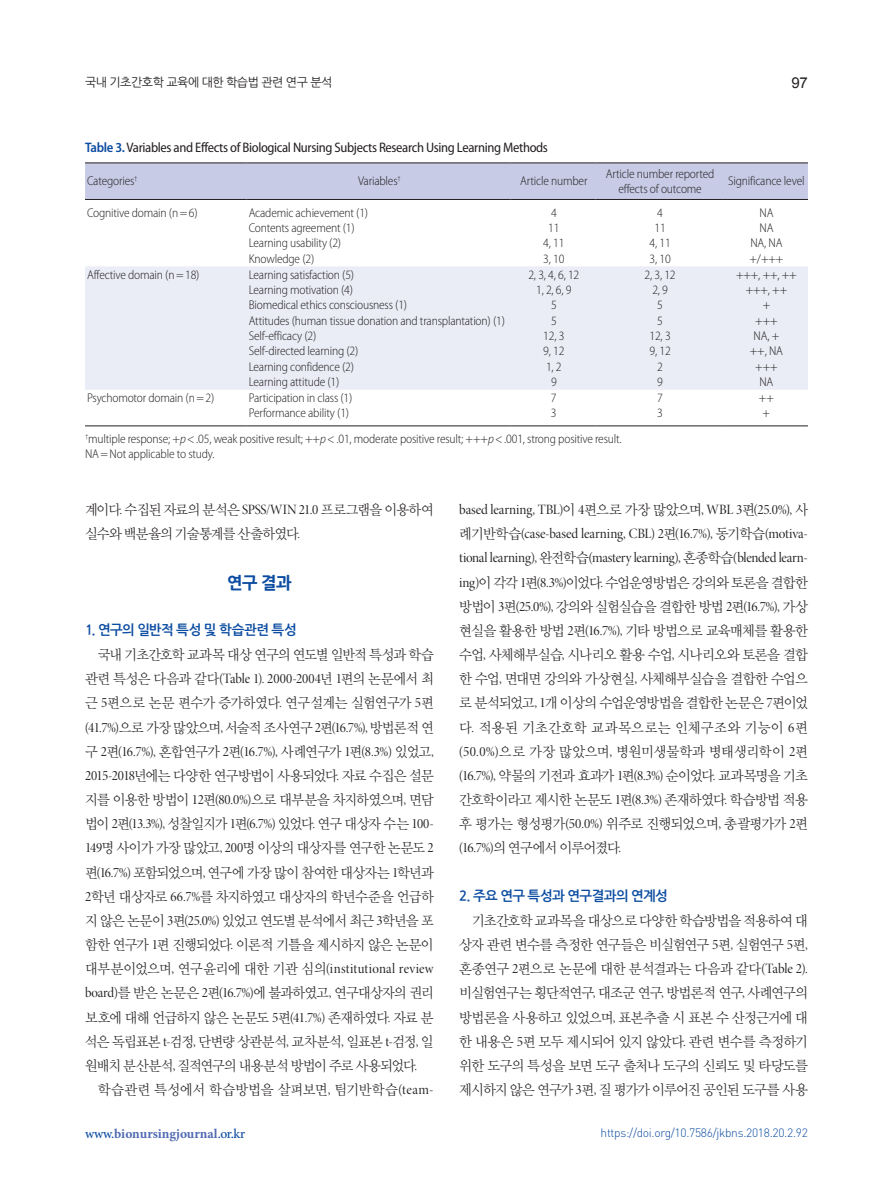
<style>
.page{position:relative;width:893px;height:1191px;background:#fff}
.page>*{position:absolute;margin:0;border:0;box-sizing:border-box;transform-origin:0 0}
.t1{font:700 16.5px "Nanum Gothic OTF Extra";color:#0d4da1}
.t2{font:15px "Arial";color:#231f20}
.t3{font:14.25px/24.2px "YDIY Mj O320";letter-spacing:-.055em;color:#231f20;text-align:justify;scale:.96 1}
.t4{font:14.25px/24.2px "YDIY Mj O320";letter-spacing:-.055em;color:#231f20;scale:.95 1}
.t5{font:14.25px/24.2px "Minion Pro Disp";letter-spacing:-.005em;color:#231f20;text-align:justify;scale:.96 1}
.t6{font:14.25px "Minion Pro Disp";letter-spacing:-.005em;color:#231f20;scale:.95 1}
.t7{font:14.25px "Minion Pro Disp";letter-spacing:.02em;color:#231f20;scale:.95 1}
.t8{font:14.25px "YDIY Mj O320";letter-spacing:-.01em;color:#231f20;scale:.96 1}
.t9{font:semi-condensed 13.8px "Myriad Pro";letter-spacing:-.025em;color:#231f20}
.t10{font:13.5px "Nanum Gothic OTF Bold";letter-spacing:-.035em;color:#0d4da1}
.t11{font:700 13.5px "Minion Pro";color:#516bb3}
.t12{font:300 semi-condensed 12.75px/15.3px "Myriad Pro";letter-spacing:-.015em;color:#231f20;text-align:center}
.t13{font:300 12px "DIN Pro";letter-spacing:-.025em;color:#0d4da1}
.t14{font:12px "Nanum Gothic OTF";letter-spacing:-.04em;color:#231f20}
.s1{font-weight:600;color:#0d4da1}
.s2{font-style:italic}
.s3{font-family:"Minion Pro Disp"}
.s4{font-family:"YDIY Mj O320"}
.s5{font-weight:500;color:#0d4da1}
</style>
<div class="page">
<div style="left:85px;top:164px;width:723px;height:35px;background:#c7cbe6"></div>
<div style="left:85px;top:266px;width:723px;height:124px;background:#eaecf6"></div>
<hr style="left:85px;top:163px;width:162px;height:1px;background:#231f20">
<hr style="left:247px;top:163px;width:263px;height:1px;background:#231f20">
<hr style="left:510px;top:163px;width:85px;height:1px;background:#231f20">
<hr style="left:595px;top:163px;width:128px;height:1px;background:#231f20">
<hr style="left:723px;top:163px;width:85px;height:1px;background:#231f20">
<hr style="left:85px;top:199px;width:162px;height:1px;background:#231f20">
<hr style="left:247px;top:199px;width:263px;height:1px;background:#231f20">
<hr style="left:510px;top:199px;width:85px;height:1px;background:#231f20">
<hr style="left:595px;top:199px;width:128px;height:1px;background:#231f20">
<hr style="left:723px;top:199px;width:85px;height:1px;background:#231f20">
<hr style="left:85px;top:425px;width:162px;height:1px;background:#231f20">
<hr style="left:247px;top:425px;width:263px;height:1px;background:#231f20">
<hr style="left:510px;top:425px;width:85px;height:1px;background:#231f20">
<hr style="left:595px;top:425px;width:128px;height:1px;background:#231f20">
<hr style="left:723px;top:425px;width:85px;height:1px;background:#231f20">
<p class="t14" style="left:85px;top:75px;width:249px">국내 기초간호학 교육에 대한 학습법 관련 연구 분석</p>
<p class="t2" style="left:792px;top:73px;width:18px">97</p>
<p class="t9" style="left:85px;top:140px;width:464px"><span class="s1">Table 3.</span> Variables and Effects of Biological Nursing Subjects Research Using Learning Methods</p>
<p class="t12" style="left:87px;top:174px;width:52px">Categories<sup>†</sup></p>
<p class="t12" style="left:358px;top:174px;width:44px">Variables<sup>†</sup></p>
<p class="t12" style="left:520px;top:174px;width:69px">Article number</p>
<p class="t12" style="left:606px;top:166px;width:110px">Article number reported effects of outcome</p>
<p class="t12" style="left:728px;top:174px;width:78px">Significance level</p>
<p class="t12" style="left:87px;top:205px;width:112px">Cognitive domain (n = 6)</p>
<p class="t12" style="left:249px;top:205px;width:121px;text-align:left">Academic achievement (1)<br>Contents agreement (1)<br>Learning usability (2)<br>Knowledge (2)</p>
<p class="t12" style="left:543px;top:205px;width:23px">4<br>11<br>4, 11<br>3, 10</p>
<p class="t12" style="left:650px;top:205px;width:23px">4<br>11<br>4, 11<br>3, 10</p>
<p class="t12" style="left:750px;top:205px;width:35px">NA<br>NA<br>NA, NA +/+++</p>
<p class="t12" style="left:87px;top:267px;width:114px">Affective domain (n = 18)</p>
<p class="t12" style="left:249px;top:267px;width:258px;text-align:left">Learning satisfaction (5)<br>Learning motivation (4)<br>Biomedical ethics consciousness (1)<br>Attitudes (human tissue donation and transplantation) (1)<br>Self-efficacy (2)<br>Self-directed learning (2)<br>Learning confidence (2)<br>Learning attitude (1)</p>
<p class="t12" style="left:528px;top:267px;width:52px">2, 3, 4, 6, 12<br>1, 2, 6, 9<br>5<br>5<br>12, 3<br>9, 12<br>1, 2<br>9</p>
<p class="t12" style="left:645px;top:267px;width:33px">2, 3, 12<br>2, 9<br>5<br>5<br>12, 3<br>9, 12<br>2<br>9</p>
<p class="t12" style="left:736px;top:267px;width:62px">+++, ++, ++ +++, ++<br>+<br>+++<br>NA, +<br>++, NA<br>+++<br>NA</p>
<p class="t12" style="left:87px;top:390px;width:129px">Psychomotor domain (n = 2)</p>
<p class="t12" style="left:249px;top:390px;width:105px;text-align:left">Participation in class (1)<br>Performance ability (1)</p>
<p class="t12" style="left:551px;top:390px;width:7px;text-align:left">7<br>3</p>
<p class="t12" style="left:657px;top:390px;width:7px;text-align:left">7<br>3</p>
<p class="t12" style="left:759px;top:390px;width:17px;text-align:left">++ +</p>
<p class="t12" style="left:85px;top:431px;width:538px;text-align:left"><sup>†</sup>multiple response; +<span class="s2">p</span>&lt; .05, weak positive result; ++<span class="s2">p</span>&lt; .01, moderate positive result; +++<span class="s2">p</span>&lt; .001, strong positive result.<br>NA = Not applicable to study.</p>
<p class="t4" style="left:85px;top:498px;width:369px">계이다<span class="s3">.</span> 수집된 자료의 분석은 <span class="s3">SPSS/WIN 21.0</span> 프로그램을 이용하여 실수와 백분율의 기술통계를 산출하였다<span class="s3">.</span></p>
<p class="t1" style="left:227px;top:573px;width:66px">연구 결과</p>
<p class="t10" style="left:85px;top:623px;width:213px">1. 연구의 일반적 특성 및 학습관련 특성</p>
<p class="t4" style="left:98px;top:643px;width:355px">국내 기초간호학 교과목 대상 연구의 연도별 일반적 특성과 학습</p>
<p class="t6" style="left:85px;top:670px;width:368px"><span class="s4">관련 특성은 다음과 같다</span>(Table 1). 2000-2004<span class="s4">년</span> 1<span class="s4">편의 논문에서 최</span></p>
<p class="t4" style="left:85px;top:691px;width:369px">근 <span class="s3">5</span>편으로 논문 편수가 증가하였다<span class="s3">.</span> 연구설계는 실험연구가 <span class="s3">5</span>편 <span class="s3">(41.7%)</span>으로 가장 많았으며<span class="s3">,</span> 서술적 조사연구 <span class="s3">2</span>편<span class="s3">(16.7%),</span> 방법론적 연</p>
<p class="t6" style="left:85px;top:742px;width:369px"><span class="s4">구</span> 2<span class="s4">편</span>(16.7%), <span class="s4">혼합연구가</span> 2<span class="s4">편</span>(16.7%), <span class="s4">사례연구가</span> 1<span class="s4">편</span>(8.3%) <span class="s4">있었고</span>,</p>
<p class="t4" style="left:85px;top:763px;width:369px"><span class="s3">2015-2018</span>년에는 다양한 연구방법이 사용되었다<span class="s3">.</span> 자료 수집은 설문 지를 이용한 방법이 <span class="s3">12</span>편<span class="s3">(80.0%)</span>으로 대부분을 차지하였으며<span class="s3">,</span> 면담</p>
<p class="t6" style="left:85px;top:815px;width:369px"><span class="s4">법이</span> 2<span class="s4">편</span>(13.3%), <span class="s4">성찰일지가</span> 1<span class="s4">편</span>(6.7%) <span class="s4">있었다</span>. <span class="s4">연구 대상자 수는</span> 100-</p>
<p class="t4" style="left:85px;top:836px;width:369px;text-align:justify"><span class="s3">149</span>명 사이가 가장 많았고<span class="s3">, 200</span>명 이상의 대상자를 연구한 논문도 <span class="s3">2 </span>편<span class="s3">(16.7%)</span> 포함되었으며<span class="s3">,</span> 연구에 가장 많이 참여한 대상자는 <span class="s3">1</span>학년과 <span class="s3">2</span>학년 대상자로 <span class="s3">66.7%</span>를 차지하였고 대상자의 학년수준을 언급하 지 않은 논문이 <span class="s3">3</span>편<span class="s3">(25.0%)</span> 있었고 연도별 분석에서 최근 <span class="s3">3</span>학년을 포 함한 연구가 <span class="s3">1</span>편 진행되었다<span class="s3">.</span> 이론적 기틀을 제시하지 않은 논문이</p>
<p class="t7" style="left:85px;top:960px;width:369px"><span class="s4">대부분이었으며</span>, <span class="s4">연구윤리에 대한 기관 심의</span>(institutional review</p>
<p class="t4" style="left:85px;top:981px;width:369px;text-align:justify"><span class="s3">board)</span>를 받은 논문은 <span class="s3">2</span>편<span class="s3">(16.7%)</span>에 불과하였고<span class="s3">,</span> 연구대상자의 권리 보호에 대해 언급하지 않은 논문도 <span class="s3">5</span>편<span class="s3">(41.7%)</span> 존재하였다<span class="s3">.</span> 자료 분 석은 독립표본 <span class="s3">t-</span>검정<span class="s3">,</span> 단변량 상관분석<span class="s3">,</span> 교차분석<span class="s3">,</span> 일표본 <span class="s3">t-</span>검정<span class="s3">,</span> 일 원배치 분산분석<span class="s3">,</span> 질적연구의 내용분석 방법이 주로 사용되었다<span class="s3">.</span></p>
<p class="t8" style="left:98px;top:1082px;width:351px">학습관련 특성에서 학습방법을 살펴보면<span class="s3">,</span> 팀기반학습<span class="s3">(team-</span></p>
<p class="t5" style="left:459px;top:498px;width:365px">based learning, TBL)<span class="s4">이</span> 4<span class="s4">편으로 가장 많았으며</span>, WBL 3<span class="s4">편</span>(25.0%), <span class="s4">사 례기반학습</span>(case-based learning, CBL) 2<span class="s4">편</span>(16.7%), <span class="s4">동기학습</span>(motiva&shy;tional learning), <span class="s4">완전학습</span>(mastery learning), <span class="s4">혼종학습</span>(blended learn-</p>
<p class="t3" style="left:459px;top:570px;width:365px"><span class="s3">ing)</span>이 각각 <span class="s3">1</span>편<span class="s3">(8.3%)</span>이었다<span class="s3">.</span> 수업운영방법은 강의와 토론을 결합한 방법이 <span class="s3">3</span>편<span class="s3">(25.0%),</span> 강의와 실험실습을 결합한 방법 <span class="s3">2</span>편<span class="s3">(16.7%),</span> 가상 현실을 활용한 방법 <span class="s3">2</span>편<span class="s3">(16.7%),</span> 기타 방법으로 교육매체를 활용한 수업<span class="s3">,</span> 사체해부실습<span class="s3">,</span> 시나리오 활용 수업<span class="s3">,</span> 시나리오와 토론을 결합 한 수업<span class="s3">,</span> 면대면 강의와 가상현실<span class="s3">,</span> 사체해부실습을 결합한 수업으 로 분석되었고<span class="s3">, 1</span>개 이상의 수업운영방법을 결합한 논문은 <span class="s3">7</span>편이었 다<span class="s3">.</span> 적용된 기초간호학 교과목으로는 인체구조와 기능이 <span class="s3">6</span>편 <span class="s3">(50.0%)</span>으로 가장 많았으며<span class="s3">,</span> 병원미생물학과 병태생리학이 <span class="s3">2</span>편 <span class="s3">(16.7%),</span> 약물의 기전과 효과가 <span class="s3">1</span>편<span class="s3">(8.3%)</span> 순이었다<span class="s3">.</span> 교과목명을 기초 간호학이라고 제시한 논문도 <span class="s3">1</span>편<span class="s3">(8.3%)</span> 존재하였다<span class="s3">.</span> 학습방법 적용 후 평가는 형성평가<span class="s3">(50.0%)</span> 위주로 진행되었으며<span class="s3">,</span> 총괄평가가 <span class="s3">2</span>편 <span class="s3">(16.7%)</span>의 연구에서 이루어졌다<span class="s3">.</span></p>
<p class="t10" style="left:459px;top:888px;width:210px">2. 주요 연구 특성과 연구결과의 연계성</p>
<p class="t3" style="left:459px;top:908px;width:365px;text-indent:13px">기초간호학 교과목을 대상으로 다양한 학습방법을 적용하여 대 상자 관련 변수를 측정한 연구들은 비실험연구 <span class="s3">5</span>편<span class="s3">,</span> 실험연구 <span class="s3">5</span>편<span class="s3">, </span>혼종연구 <span class="s3">2</span>편으로 논문에 대한 분석결과는 다음과 같다<span class="s3">(Table 2). </span>비실험연구는 횡단적연구<span class="s3">,</span> 대조군 연구<span class="s3">,</span> 방법론적 연구<span class="s3">,</span> 사례연구의 방법론을 사용하고 있었으며<span class="s3">,</span> 표본추출 시 표본 수 산정근거에 대 한 내용은 <span class="s3">5</span>편 모두 제시되어 있지 않았다<span class="s3">.</span> 관련 변수를 측정하기 위한 도구의 특성을 보면 도구 출처나 도구의 신뢰도 및 타당도를 제시하지 않은 연구가 <span class="s3">3</span>편<span class="s3">,</span> 질 평가가 이루어진 공인된 도구를 사용</p>
<p class="t11" style="left:85px;top:1124px;width:162px"><span class="s5">www.</span>bionursingjournal<span class="s5">.or.kr</span></p>
<p class="t13" style="left:601px;top:1125px;width:209px">https://doi.org/10.7586/jkbns.2018.20.2.92</p>
</div>
